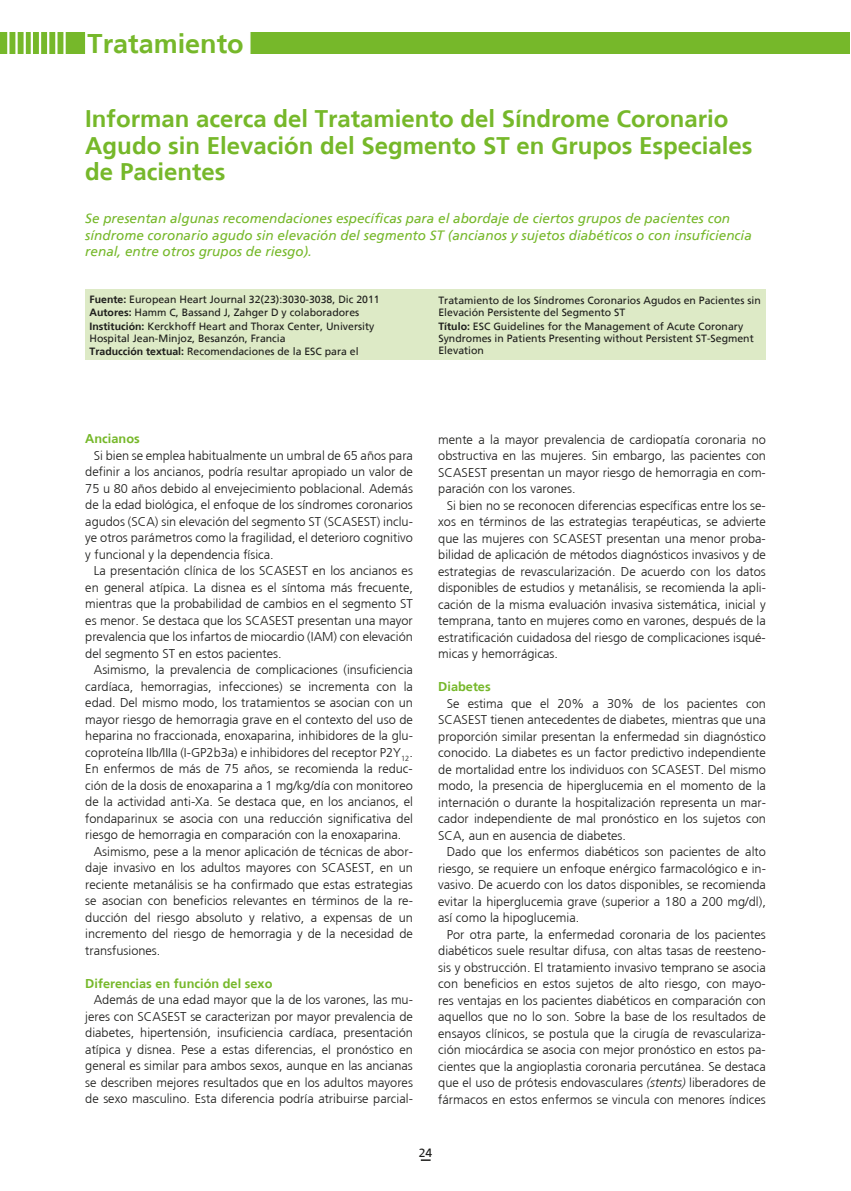
<style>
.page{position:relative;width:851px;height:1191px;background:#fff}
.page>*{position:absolute;margin:0;border:0;box-sizing:border-box;transform-origin:0 0}
.t1{font:700 27px "Frutiger";color:#76b82a}
.t2{font:700 24px/26.4px "Frutiger";color:#76b82a}
.t3{font:italic 13.5px/16.5px "Frutiger";color:#76b82a}
.t4{font:300 12.75px/16.5px "Frutiger";color:#1d1d1b;text-align:justify}
.t5{font:700 12.75px "Frutiger";color:#76b82a}
.t6{font:12px "Frutiger";color:#1d1d1b}
.t7{font:10.5px/13.5px "Frutiger";color:#1d1d1b}
.s1{font-weight:700}
.s2{font-style:italic}
</style>
<div class="page">
<div style="left:0;top:32px;width:849px;height:21px;background:#76b82a"></div>
<div style="left:85px;top:289px;width:681px;height:71px;background:#ddeac6"></div>
<div style="left:85px;top:28px;width:165px;height:30px;background:#fff"></div>
<hr style="left:47px;top:29px;width:2px;height:35px;background:#fff">
<hr style="left:39px;top:30px;width:2px;height:34px;background:#fff">
<hr style="left:31px;top:30px;width:2px;height:34px;background:#fff">
<hr style="left:24px;top:28px;width:2px;height:35px;background:#fff">
<hr style="left:15px;top:29px;width:3px;height:35px;background:#fff">
<hr style="left:7px;top:29px;width:2px;height:35px;background:#fff">
<hr style="left:63px;top:28px;width:3px;height:35px;background:#fff">
<hr style="left:55px;top:28px;width:2px;height:35px;background:#fff">
<h1 class="t1" style="left:88px;top:28px;width:158px">Tratamiento</h1>
<h2 class="t2" style="left:85px;top:106px;width:668px">Informan acerca del Tratamiento del Síndrome Coronario<br>Agudo sin Elevación del Segmento ST en Grupos Especiales de Pacientes</h2>
<p class="t3" style="left:85px;top:210px;width:668px">Se presentan algunas recomendaciones específicas para el abordaje de ciertos grupos de pacientes con síndrome coronario agudo sin elevación del segmento ST (ancianos y sujetos diabéticos o con insuficiencia renal, entre otros grupos de riesgo).</p>
<p class="t7" style="left:90px;top:292px;width:292px"><span class="s1">Fuente:</span> European Heart Journal 32(23):3030-3038, Dic 2011<br><span class="s1">Autores:</span> Hamm C, Bassand J, Zahger D y colaboradores<br><span class="s1">Institución:</span> Kerckhoff Heart and Thorax Center, University</p>
<p class="t7" style="left:90px;top:331px;width:270px">Hospital Jean-Minjoz, Besanzón, Francia<br><span class="s1">Traducción textual:</span> Recomendaciones de la ESC para el</p>
<p class="t7" style="left:438px;top:294px;width:324px;line-height:12px">Tratamiento de los Síndromes Coronarios Agudos en Pacientes sin<br>Elevación Persistente del Segmento ST</p>
<p class="t7" style="left:438px;top:320px;width:317px;line-height:12px"><span class="s1">Título:</span> ESC Guidelines for the Management of Acute Coronary<br>Syndromes in Patients Presenting without Persistent ST-Segment<br>Elevation</p>
<p class="t5" style="left:85px;top:431px;width:56px">Ancianos</p>
<p class="t4" style="left:85px;top:447px;width:329px;text-indent:9px">Si bien se emplea habitualmente un umbral de 65 años para definir a los ancianos, podría resultar apropiado un valor de 75 u 80 años debido al envejecimiento poblacional. Además de la edad biológica, el enfoque de los síndromes coronarios agudos (SCA) sin elevación del segmento ST (SCASEST) inclu&shy;ye otros parámetros como la fragilidad, el deterioro cognitivo y funcional y la dependencia física.</p>
<p class="t4" style="left:85px;top:562px;width:329px;text-indent:9px">La presentación clínica de los SCASEST en los ancianos es en general atípica. La disnea es el síntoma más frecuente, mientras que la probabilidad de cambios en el segmento ST es menor. Se destaca que los SCASEST presentan una mayor prevalencia que los infartos de miocardio (IAM) con elevación del segmento ST en estos pacientes.</p>
<p class="t4" style="left:94px;top:661px;width:320px">Asimismo, la prevalencia de complicaciones (insuficiencia</p>
<p class="t4" style="left:85px;top:678px;width:329px">cardíaca, hemorragias, infecciones) se incrementa con la</p>
<p class="t4" style="left:85px;top:694px;width:329px">edad. Del mismo modo, los tratamientos se asocian con un</p>
<p class="t4" style="left:85px;top:711px;width:329px">mayor riesgo de hemorragia grave en el contexto del uso de</p>
<p class="t4" style="left:85px;top:727px;width:329px">heparina no fraccionada, enoxaparina, inhibidores de la glu-</p>
<p class="t4" style="left:85px;top:744px;width:329px">coproteína IIb/IIIa (I-GP2b3a) e inhibidores del receptor P2Y<sub>12</sub>.</p>
<p class="t4" style="left:85px;top:760px;width:329px">En enfermos de más de 75 años, se recomienda la reduc-</p>
<p class="t4" style="left:85px;top:777px;width:329px">ción de la dosis de enoxaparina a 1 mg/kg/día con monitoreo</p>
<p class="t4" style="left:85px;top:793px;width:329px">de la actividad anti-Xa. Se destaca que, en los ancianos, el</p>
<p class="t4" style="left:85px;top:810px;width:329px">fondaparinux se asocia con una reducción significativa del</p>
<p class="t4" style="left:85px;top:826px;width:317px">riesgo de hemorragia en comparación con la enoxaparina.</p>
<p class="t4" style="left:94px;top:843px;width:320px">Asimismo, pese a la menor aplicación de técnicas de abor-</p>
<p class="t4" style="left:85px;top:859px;width:329px">daje invasivo en los adultos mayores con SCASEST, en un</p>
<p class="t4" style="left:85px;top:876px;width:329px">reciente metanálisis se ha confirmado que estas estrategias</p>
<p class="t4" style="left:85px;top:892px;width:329px">se asocian con beneficios relevantes en términos de la re-</p>
<p class="t4" style="left:85px;top:909px;width:329px">ducción del riesgo absoluto y relativo, a expensas de un</p>
<p class="t4" style="left:85px;top:925px;width:329px">incremento del riesgo de hemorragia y de la necesidad de</p>
<p class="t4" style="left:85px;top:942px;width:77px">transfusiones.</p>
<p class="t5" style="left:85px;top:976px;width:189px">Diferencias en función del sexo</p>
<p class="t4" style="left:85px;top:991px;width:329px;text-indent:9px">Además de una edad mayor que la de los varones, las mu&shy;jeres con SCASEST se caracterizan por mayor prevalencia de diabetes, hipertensión, insuficiencia cardíaca, presentación atípica y disnea. Pese a estas diferencias, el pronóstico en general es similar para ambos sexos, aunque en las ancianas se describen mejores resultados que en los adultos mayores de sexo masculino. Esta diferencia podría atribuirse parcial-</p>
<p class="t4" style="left:438px;top:431px;width:329px">mente a la mayor prevalencia de cardiopatía coronaria no obstructiva en las mujeres. Sin embargo, las pacientes con SCASEST presentan un mayor riesgo de hemorragia en com&shy;paración con los varones.</p>
<p class="t4" style="left:438px;top:497px;width:329px;text-indent:9px">Si bien no se reconocen diferencias específicas entre los se&shy;xos en términos de las estrategias terapéuticas, se advierte que las mujeres con SCASEST presentan una menor proba&shy;bilidad de aplicación de métodos diagnósticos invasivos y de estrategias de revascularización. De acuerdo con los datos disponibles de estudios y metanálisis, se recomienda la apli&shy;cación de la misma evaluación invasiva sistemática, inicial y temprana, tanto en mujeres como en varones, después de la estratificación cuidadosa del riesgo de complicaciones isqué&shy;micas y hemorrágicas.</p>
<p class="t5" style="left:438px;top:679px;width:54px">Diabetes</p>
<p class="t4" style="left:438px;top:695px;width:329px;text-indent:9px">Se estima que el 20% a 30% de los pacientes con SCASEST tienen antecedentes de diabetes, mientras que una proporción similar presentan la enfermedad sin diagnóstico conocido. La diabetes es un factor predictivo independiente de mortalidad entre los individuos con SCASEST. Del mismo modo, la presencia de hiperglucemia en el momento de la internación o durante la hospitalización representa un mar&shy;cador independiente de mal pronóstico en los sujetos con SCA, aun en ausencia de diabetes.</p>
<p class="t4" style="left:438px;top:843px;width:329px;text-indent:9px">Dado que los enfermos diabéticos son pacientes de alto riesgo, se requiere un enfoque enérgico farmacológico e in&shy;vasivo. De acuerdo con los datos disponibles, se recomienda evitar la hiperglucemia grave (superior a 180 a 200 mg/dl), así como la hipoglucemia.</p>
<p class="t4" style="left:438px;top:926px;width:329px;text-indent:9px">Por otra parte, la enfermedad coronaria de los pacientes diabéticos suele resultar difusa, con altas tasas de reesteno&shy;sis y obstrucción. El tratamiento invasivo temprano se asocia con beneficios en estos sujetos de alto riesgo, con mayo&shy;res ventajas en los pacientes diabéticos en comparación con aquellos que no lo son. Sobre la base de los resultados de ensayos clínicos, se postula que la cirugía de revasculariza&shy;ción miocárdica se asocia con mejor pronóstico en estos pa&shy;cientes que la angioplastia coronaria percutánea. Se destaca que el uso de prótesis endovasculares <span class="s2">(stents)</span> liberadores de fármacos en estos enfermos se vincula con menores índices</p>
<p class="t6" style="left:419px;top:1145px;width:15px">24</p>
</div>
